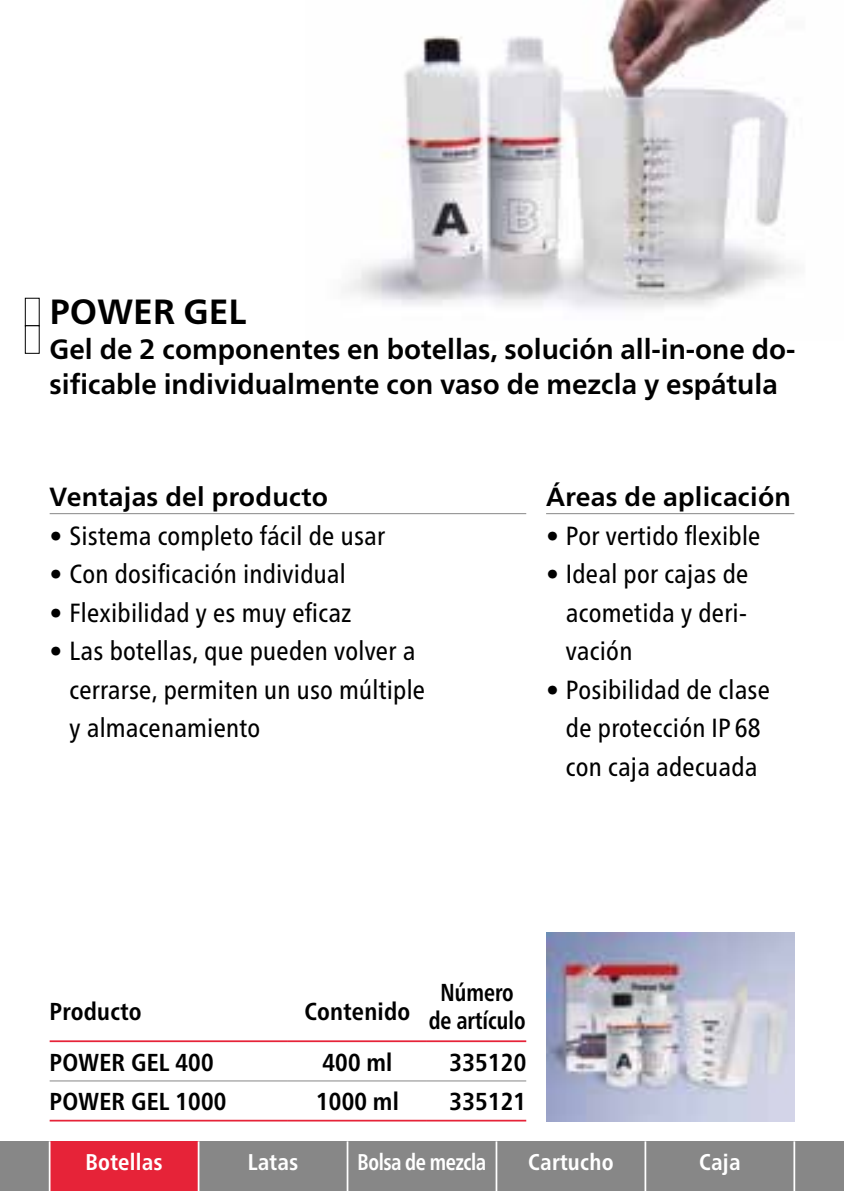
<style>
.page{position:relative;width:844px;height:1191px;background:#fff}
.page>*{position:absolute;margin:0;border:0;box-sizing:border-box;transform-origin:0 0}
.t1{font:700 35px "Frutiger Neue LTW1 G";color:#000}
.t2{font:700 28px/35px "Frutiger Neue LTW1 G";color:#000}
.t3{font:condensed 26.25px/38.5px "Frutiger Neue LTW1 G";letter-spacing:.01em;color:#000}
.t4{font:700 26.25px "Frutiger Neue LTW1 G";letter-spacing:.01em;color:#000}
.t5{font:700 condensed 24.5px "Frutiger Neue LTW1 G";letter-spacing:.01em;color:#000}
.t6{font:700 condensed 24.5px/28px "Frutiger Neue LTW1 G";letter-spacing:.01em;color:#000;text-align:center;scale:.9 1}
.t7{font:700 condensed 22.75px "Frutiger Neue LTW1 G";letter-spacing:.01em;color:#fff}
.t8{font:700 condensed 22.75px "Frutiger Neue LTW1 G";letter-spacing:-.02em;color:#fff;scale:.9 1}
</style>
<div class="page">
<img style="left:345px;top:0;width:451px;height:309px">
<img style="left:546px;top:933px;width:248px;height:188px">
<div style="left:0;top:1141px;width:843px;height:50px;background:#878787"></div>
<div style="left:50px;top:1141px;width:148px;height:50px;background:#e62338"></div>
<hr style="left:49px;top:1141px;width:1px;height:50px;background:#fff">
<hr style="left:198px;top:1141px;width:1px;height:50px;background:#fff">
<hr style="left:346px;top:1141px;width:2px;height:50px;background:#fff">
<hr style="left:495px;top:1141px;width:2px;height:50px;background:#fff">
<hr style="left:644px;top:1141px;width:2px;height:50px;background:#fff">
<hr style="left:793px;top:1141px;width:2px;height:50px;background:#fff">
<div style="left:25px;top:298px;width:15px;height:28px;border:1px solid #000"></div>
<div style="left:25px;top:325px;width:15px;height:29px;border:1px solid #000"></div>
<hr style="left:50px;top:513px;width:476px;height:1px;background:#878787">
<hr style="left:546px;top:513px;width:248px;height:1px;background:#878787">
<hr style="left:50px;top:1040px;width:238px;height:2px;background:#e62338">
<hr style="left:288px;top:1040px;width:139px;height:2px;background:#e62338">
<hr style="left:427px;top:1040px;width:99px;height:2px;background:#e62338">
<hr style="left:50px;top:1119px;width:238px;height:2px;background:#e62338">
<hr style="left:288px;top:1119px;width:139px;height:2px;background:#e62338">
<hr style="left:427px;top:1119px;width:99px;height:2px;background:#e62338">
<hr style="left:50px;top:1080px;width:238px;height:1px;background:#878787">
<hr style="left:288px;top:1080px;width:139px;height:1px;background:#878787">
<hr style="left:427px;top:1080px;width:99px;height:1px;background:#878787">
<h1 class="t1" style="left:50px;top:287px;width:198px">POWER GEL</h1>
<p class="t2" style="left:50px;top:330px;width:746px">Gel de 2 componentes en botellas, solución all-in-one do&shy;sificable individualmente con vaso de mezcla y espátula</p>
<p class="t4" style="left:50px;top:478px;width:280px">Ventajas del producto</p>
<p class="t3" style="left:50px;top:514px;width:337px">• Sistema completo fácil de usar</p>
<p class="t3" style="left:50px;top:553px;width:297px">• Con dosificación individual</p>
<p class="t3" style="left:50px;top:591px;width:303px">• Flexibilidad y es muy eficaz</p>
<p class="t3" style="left:69px;top:630px;width:357px;text-indent:-20px">• Las botellas, que pueden volver a cerrarse, permiten un uso múltiple y almacenamiento</p>
<p class="t4" style="left:546px;top:478px;width:246px">Áreas de aplicación</p>
<p class="t3" style="left:546px;top:514px;width:216px">• Por vertido flexible</p>
<p class="t3" style="left:566px;top:553px;width:184px;text-align:justify;text-indent:-20px">• Ideal por cajas de acometida y deri&shy;vación</p>
<p class="t3" style="left:546px;top:668px;width:225px;text-align:center">• Posibilidad de clase de protección IP 68 con caja adecuada</p>
<p class="t6" style="left:428px;top:976px;width:109px">Número de artículo</p>
<p class="t5" style="left:50px;top:993px;width:93px">Producto</p>
<p class="t5" style="left:304px;top:993px;width:107px">Contenido</p>
<p class="t5" style="left:50px;top:1043px;width:165px">POWER GEL 400</p>
<p class="t5" style="left:322px;top:1043px;width:71px">400 ml</p>
<p class="t5" style="left:449px;top:1043px;width:78px">335120</p>
<p class="t5" style="left:50px;top:1083px;width:178px">POWER GEL 1000</p>
<p class="t5" style="left:316px;top:1083px;width:84px">1000 ml</p>
<p class="t5" style="left:449px;top:1083px;width:78px">335121</p>
<p class="t7" style="left:86px;top:1144px;width:79px">Botellas</p>
<p class="t7" style="left:248px;top:1144px;width:52px">Latas</p>
<p class="t8" style="left:357px;top:1144px;width:144px">Bolsa de mezcla</p>
<p class="t7" style="left:528px;top:1144px;width:87px">Cartucho</p>
<p class="t7" style="left:699px;top:1144px;width:43px">Caja</p>
</div>
